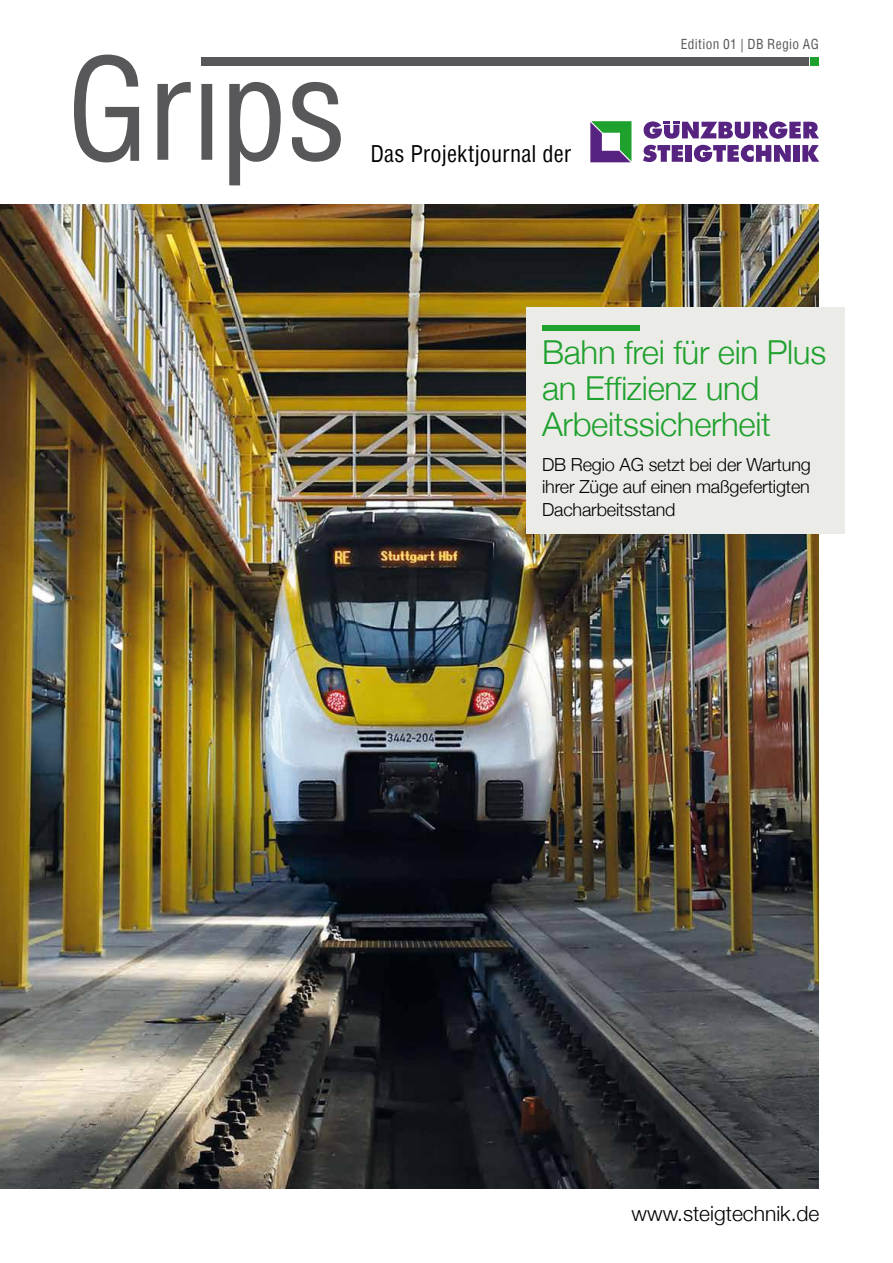
<style>
.page{position:relative;width:893px;height:1263px;background:#fff}
.page>*{position:absolute;margin:0;border:0;box-sizing:border-box;transform-origin:0 0}
.t1{font:300 33px/36px "Helvetica Neue";letter-spacing:-.01em;color:#1fa12e}
.t2{font:condensed 22.5px "Helvetica";letter-spacing:.01em;color:#000}
.t3{font:300 21px "Helvetica Neue";color:#000}
.t4{font:300 18px/22.5px "Helvetica Neue";letter-spacing:-.01em;color:#000;text-align:justify}
.t5{font:condensed 13.5px "Helvetica";letter-spacing:.02em;color:#58585a}
</style>
<div class="page">
<img style="left:0;top:205px;width:819px;height:983px">
<div style="left:526px;top:307px;width:319px;height:227px;background:#ebebe7"></div>
<div style="left:542px;top:325px;width:98px;height:5px;background:#1fa12e"></div>
<div style="left:202px;top:58px;width:607px;height:8px;background:#58585a"></div>
<svg style="left:74px;top:55px;width:267px;height:130px"></svg>
<div style="left:810px;top:58px;width:9px;height:8px;background:#1fa12e"></div>
<svg style="left:590px;top:121px;width:41px;height:41px"></svg>
<svg style="left:643px;top:145px;width:40px;height:17px"></svg>
<div style="left:686px;top:145px;width:6px;height:17px;background:#572381"></div>
<svg style="left:694px;top:145px;width:97px;height:17px"></svg>
<div style="left:793px;top:145px;width:6px;height:17px;background:#572381"></div>
<svg style="left:802px;top:145px;width:17px;height:17px"></svg>
<svg style="left:644px;top:121px;width:175px;height:18px"></svg>
<p class="t2" style="left:370px;top:139px;width:202px">Das Projektjournal der</p>
<p class="t5" style="left:681px;top:35px;width:140px">Edition 01 | DB Regio AG</p>
<h1 class="t1" style="left:542px;top:333px;width:286px">Bahn frei für ein Plus an Effizienz und<br>Arbeitssicherheit</h1>
<p class="t4" style="left:542px;top:453px;width:270px">DB Regio AG setzt bei der Wartung ihrer Züge auf einen maßgefertigten Dacharbeitsstand</p>
<p class="t3" style="left:632px;top:1200px;width:189px">www.steigtechnik.de</p>
</div>
